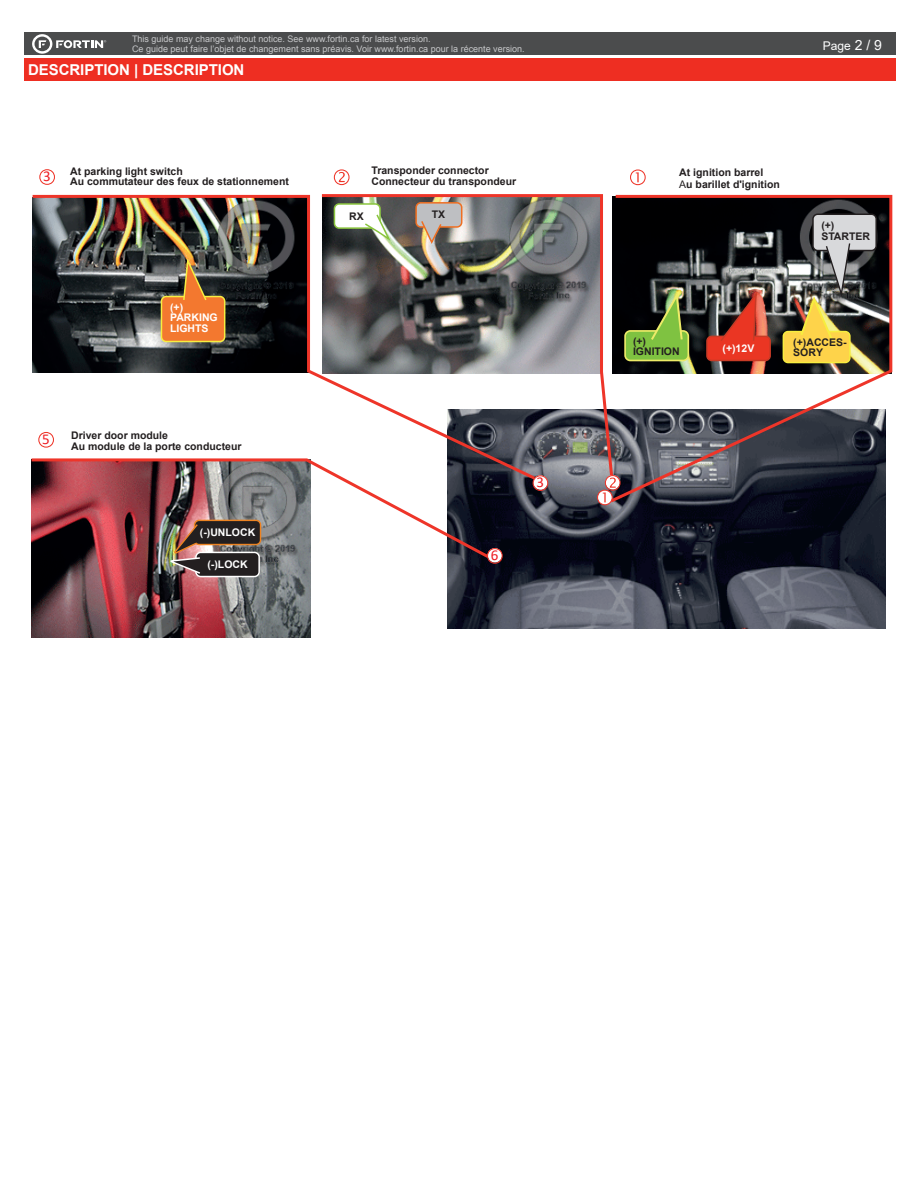
<style>
.page{position:relative;width:918px;height:1188px;background:#fff}
.page>*{position:absolute;margin:0;border:0;box-sizing:border-box;transform-origin:0 0}
.t1{font:700 15px "Arial";letter-spacing:-.005em;color:#fff}
.t2{font:15px "Calibri";color:#ee1d23}
.t3{font:12px "Arial";color:#fff}
.t4{font:700 10.5px/10.5px "Arial";color:#231f20}
.t5{font:700 10.5px/10.5px "Arial";color:#fff}
.t6{font:9px/9.8px "Arial";color:#c7c8ca}
.s1{font-size:13.95px}
.s2{font-weight:400}
</style>
<div class="page">
<div style="left:24px;top:33px;width:872px;height:22px;background:#4b4c4d"></div>
<div style="left:24px;top:58px;width:872px;height:23px;background:#ee2e22"></div>
<svg style="left:32px;top:34px;width:74px;height:20px"></svg>
<img style="left:447px;top:485px;width:438px;height:144px">
<svg style="left:334px;top:169px;width:16px;height:16px"></svg>
<svg style="left:492px;top:194px;width:115px;height:291px"></svg>
<svg style="left:630px;top:169px;width:16px;height:16px"></svg>
<svg style="left:607px;top:194px;width:286px;height:311px"></svg>
<div style="left:625px;top:331px;width:63px;height:29px;background:#7fc241;border-radius:5px"></div>
<div style="left:624px;top:330px;width:65px;height:31px;border:2px solid #edeb68;border-radius:5px"></div>
<svg style="left:649px;top:289px;width:35px;height:51px;background:#67833f"></svg>
<div style="left:813px;top:214px;width:63px;height:37px;background:#d8d9db;border-radius:5px"></div>
<div style="left:812px;top:214px;width:65px;height:37px;border:2px solid #231f20;border-radius:5px"></div>
<div style="left:707px;top:336px;width:63px;height:24px;background:#ea3623;border-radius:5px"></div>
<div style="left:706px;top:336px;width:65px;height:25px;border:2px solid #c73b26;border-radius:5px"></div>
<svg style="left:719px;top:290px;width:39px;height:51px;background:#964238"></svg>
<div style="left:783px;top:332px;width:67px;height:31px;background:#fed34a;border-radius:5px"></div>
<div style="left:783px;top:331px;width:68px;height:32px;border:2px solid #f7ed3f;border-radius:5px"></div>
<img style="left:799px;top:242px;width:52px;height:100px">
<svg style="left:597px;top:475px;width:24px;height:30px"></svg>
<img style="left:32px;top:194px;width:506px;height:288px">
<svg style="left:39px;top:169px;width:16px;height:16px"></svg>
<svg style="left:182px;top:255px;width:26px;height:47px"></svg>
<svg style="left:533px;top:475px;width:15px;height:16px"></svg>
<img style="left:32px;top:560px;width:279px;height:77px">
<img style="left:31px;top:457px;width:461px;height:103px">
<div style="left:196px;top:552px;width:63px;height:25px;background:#231f20;border-radius:5px"></div>
<div style="left:195px;top:552px;width:65px;height:25px;border:2px solid #fff;border-radius:5px"></div>
<div style="left:195px;top:520px;width:66px;height:25px;background:#231f20;border-radius:5px"></div>
<div style="left:194px;top:520px;width:67px;height:25px;border:1px solid #ec8322;border-radius:5px"></div>
<svg style="left:38px;top:432px;width:16px;height:16px"></svg>
<img style="left:170px;top:523px;width:32px;height:52px">
<svg style="left:487px;top:548px;width:16px;height:16px"></svg>
<p class="t6" style="left:132px;top:34px;width:394px">This guide may change without notice. See www.fortin.ca for latest version.<br>Ce guide peut faire l’objet de changement sans préavis. Voir www.fortin.ca pour la récente version.</p>
<h1 class="t1" style="left:28px;top:59px;width:218px">DESCRIPTION | DESCRIPTION</h1>
<p class="t3" style="left:823px;top:38px;width:61px">Page <span class="s1">2 / 9</span></p>
<p class="t2" style="left:43px;top:166px;width:9px">3</p>
<p class="t4" style="left:70px;top:166px;width:220px">At parking light switch<br>Au commutateur des feux de stationnement</p>
<p class="t5" style="left:170px;top:302px;width:49px">(+)<br>PARKING<br>LIGHTS</p>
<p class="t2" style="left:42px;top:429px;width:9px">5</p>
<p class="t4" style="left:71px;top:431px;width:172px">Driver door module<br>Au module de la porte conducteur</p>
<p class="t5" style="left:200px;top:527px;width:57px">(-)UNLOCK</p>
<p class="t5" style="left:207px;top:559px;width:42px">(-)LOCK</p>
<p class="t4" style="left:372px;top:166px;width:146px">Transponder connector<br>Connecteur du transpondeur</p>
<p class="t4" style="left:679px;top:166px;width:102px;line-height:12px">At ignition barrel<br><span class="s2">A</span>u barillet d'ignition</p>
<p class="t4" style="left:349px;top:211px;width:16px">RX</p>
<p class="t4" style="left:432px;top:209px;width:15px">TX</p>
<p class="t4" style="left:821px;top:221px;width:50px">(+)<br>STARTER</p>
<p class="t4" style="left:633px;top:336px;width:48px">(+)<br>IGNITION</p>
<p class="t5" style="left:723px;top:343px;width:33px">(+)12V</p>
<p class="t4" style="left:793px;top:337px;width:55px">(+)ACCES-<br>SORY</p>
<p class="t2" style="left:491px;top:545px;width:9px">6</p>
<p class="t2" style="left:536px;top:472px;width:9px">3</p>
</div>
